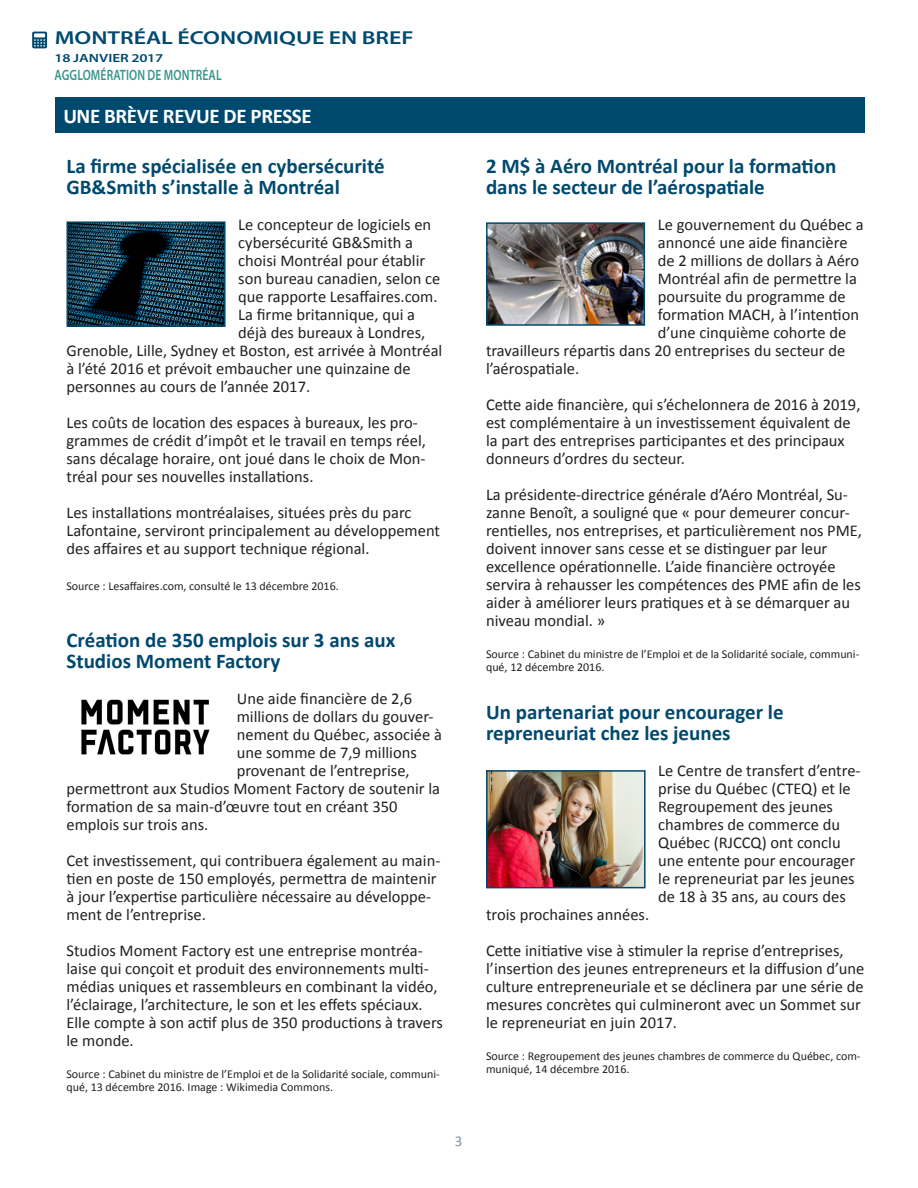
<style>
.page{position:relative;width:918px;height:1188px;background:#fff}
.page>*{position:absolute;margin:0;border:0;box-sizing:border-box;transform-origin:0 0}
.t1{font:700 21px/21px "Calibri";color:#00496e}
.t2{font:700 21px "Calibri";letter-spacing:-.02em;color:#fff}
.t3{font:600 18.75px "Myriad Pro";color:#00496e;scale:1.27 1}
.t4{font:16.5px/18px "Calibri";color:#231f20}
.t5{font:600 15px "Myriad Pro";letter-spacing:.01em;color:#39968b;scale:.77 1}
.t6{font:15px "Calibri";color:#7c929e}
.t7{font:12px/13.5px "Calibri";color:#231f20}
.t8{font:600 12px "Myriad Pro";color:#00496e;scale:1.27 1}
</style>
<div class="page">
<svg style="left:32px;top:32px;width:15px;height:16px"></svg>
<img style="left:69px;top:224px;width:154px;height:100px">
<div style="left:66px;top:221px;width:160px;height:106px;border:2px solid #00496e"></div>
<img style="left:81px;top:699px;width:129px;height:56px">
<img style="left:489px;top:225px;width:153px;height:98px">
<div style="left:486px;top:222px;width:159px;height:104px;border:2px solid #00496e"></div>
<img style="left:489px;top:773px;width:154px;height:112px">
<div style="left:486px;top:770px;width:160px;height:118px;border:2px solid #00496e"></div>
<div style="left:55px;top:98px;width:809px;height:35px;background:#00496e"></div>
<p class="t3" style="left:55px;top:26px;width:284px">MONTRÉAL ÉCONOMIQUE EN BREF</p>
<p class="t8" style="left:55px;top:50px;width:87px">18 JANVIER 2017</p>
<p class="t5" style="left:55px;top:65px;width:218px">AGGLOMÉRATION DE MONTRÉAL</p>
<p class="t2" style="left:63px;top:103px;width:250px">UNE BRÈVE REVUE DE PRESSE</p>
<p class="t1" style="left:66px;top:156px;width:320px">La firme spécialisée en cybersécurité<br>GB&amp;Smith s’installe à Montréal</p>
<p class="t4" style="left:238px;top:216px;width:195px">Le concepteur de logiciels en</p>
<p class="t4" style="left:238px;top:234px;width:176px">cybersécurité GB&amp;Smith a</p>
<p class="t4" style="left:238px;top:252px;width:188px">choisi Montréal pour établir</p>
<p class="t4" style="left:238px;top:270px;width:204px">son bureau canadien, selon ce</p>
<p class="t4" style="left:238px;top:288px;width:201px">que rapporte Lesaffaires.com.</p>
<p class="t4" style="left:238px;top:306px;width:178px">La firme britannique, qui a</p>
<p class="t4" style="left:238px;top:324px;width:188px">déjà des bureaux à Londres,</p>
<p class="t4" style="left:66px;top:342px;width:377px">Grenoble, Lille, Sydney et Boston, est arrivée à Montréal</p>
<p class="t4" style="left:66px;top:360px;width:346px">à l’été 2016 et prévoit embaucher une quinzaine de</p>
<p class="t4" style="left:66px;top:378px;width:245px">personnes au cours de l’année 2017.</p>
<p class="t4" style="left:66px;top:414px;width:361px">Les coûts de location des espaces à bureaux, les pro&shy;grammes de crédit d’impôt et le travail en temps réel, sans décalage horaire, ont joué dans le choix de Mon&shy;tréal pour ses nouvelles installations.</p>
<p class="t4" style="left:66px;top:504px;width:375px">Les installations montréalaises, situées près du parc<br>Lafontaine, serviront principalement au développement des affaires et au support technique régional.</p>
<p class="t7" style="left:66px;top:579px;width:274px">Source : Lesaffaires.com, consulté le 13 décembre 2016.</p>
<p class="t1" style="left:66px;top:630px;width:330px">Création de 350 emplois sur 3 ans aux<br>Studios Moment Factory</p>
<p class="t4" style="left:237px;top:690px;width:177px">Une aide financière de 2,6</p>
<p class="t4" style="left:237px;top:708px;width:198px">millions de dollars du gouver-</p>
<p class="t4" style="left:237px;top:726px;width:207px">nement du Québec, associée à</p>
<p class="t4" style="left:237px;top:744px;width:182px">une somme de 7,9 millions</p>
<p class="t4" style="left:237px;top:762px;width:174px">provenant de l’entreprise,</p>
<p class="t4" style="left:66px;top:780px;width:375px">permettront aux Studios Moment Factory de soutenir la</p>
<p class="t4" style="left:66px;top:798px;width:332px">formation de sa main-d’œuvre tout en créant 350</p>
<p class="t4" style="left:66px;top:816px;width:143px">emplois sur trois ans.</p>
<p class="t4" style="left:66px;top:852px;width:375px">Cet investissement, qui contribuera également au main&shy;tien en poste de 150 employés, permettra de maintenir à jour l’expertise particulière nécessaire au développe&shy;ment de l’entreprise.</p>
<p class="t4" style="left:66px;top:942px;width:378px">Studios Moment Factory est une entreprise montréa&shy;laise qui conçoit et produit des environnements multi&shy;médias uniques et rassembleurs en combinant la vidéo, l’éclairage, l’architecture, le son et les effets spéciaux.<br>Elle compte à son actif plus de 350 productions à travers le monde.</p>
<p class="t7" style="left:66px;top:1067px;width:375px">Source : Cabinet du ministre de l’Emploi et de la Solidarité sociale, communi&shy;qué, 13 décembre 2016. Image : Wikimedia Commons.</p>
<p class="t6" style="left:455px;top:1132px;width:9px">3</p>
<p class="t1" style="left:486px;top:156px;width:352px">2 M$ à Aéro Montréal pour la formation dans le secteur de l’aérospatiale</p>
<p class="t4" style="left:658px;top:216px;width:207px">Le gouvernement du Québec a</p>
<p class="t4" style="left:658px;top:234px;width:191px">annoncé une aide financière</p>
<p class="t4" style="left:658px;top:252px;width:203px">de 2 millions de dollars à Aéro</p>
<p class="t4" style="left:658px;top:270px;width:201px">Montréal afin de permettre la</p>
<p class="t4" style="left:658px;top:288px;width:189px">poursuite du programme de</p>
<p class="t4" style="left:658px;top:306px;width:203px">formation MACH, à l’intention</p>
<p class="t4" style="left:658px;top:324px;width:190px">d’une cinquième cohorte de</p>
<p class="t4" style="left:486px;top:342px;width:361px">travailleurs répartis dans 20 entreprises du secteur de</p>
<p class="t4" style="left:486px;top:360px;width:95px">l’aérospatiale.</p>
<p class="t4" style="left:486px;top:396px;width:376px">Cette aide financière, qui s’échelonnera de 2016 à 2019, est complémentaire à un investissement équivalent de la part des entreprises participantes et des principaux donneurs d’ordres du secteur.</p>
<p class="t4" style="left:486px;top:486px;width:378px">La présidente-directrice générale d’Aéro Montréal, Su&shy;zanne Benoît, a souligné que « pour demeurer concur&shy;rentielles, nos entreprises, et particulièrement nos PME, doivent innover sans cesse et se distinguer par leur excellence opérationnelle. L’aide financière octroyée servira à rehausser les compétences des PME afin de les aider à améliorer leurs pratiques et à se démarquer au niveau mondial. »</p>
<p class="t7" style="left:486px;top:647px;width:375px">Source : Cabinet du ministre de l’Emploi et de la Solidarité sociale, communi&shy;qué, 12 décembre 2016.</p>
<p class="t1" style="left:486px;top:702px;width:299px">Un partenariat pour encourager le repreneuriat chez les jeunes</p>
<p class="t4" style="left:658px;top:762px;width:204px">Le Centre de transfert d’entre&shy;prise du Québec (CTEQ) et le<br>Regroupement des jeunes chambres de commerce du<br>Québec (RJCCQ) ont conclu une entente pour encourager le repreneuriat par les jeunes de 18 à 35 ans, au cours des</p>
<p class="t4" style="left:486px;top:906px;width:165px">trois prochaines années.</p>
<p class="t4" style="left:486px;top:942px;width:380px">Cette initiative vise à stimuler la reprise d’entreprises, l’insertion des jeunes entrepreneurs et la diffusion d’une culture entrepreneuriale et se déclinera par une série de mesures concrètes qui culmineront avec un Sommet sur le repreneuriat en juin 2017.</p>
<p class="t7" style="left:486px;top:1049px;width:376px">Source : Regroupement des jeunes chambres de commerce du Québec, com&shy;muniqué, 14 décembre 2016.</p>
</div>
